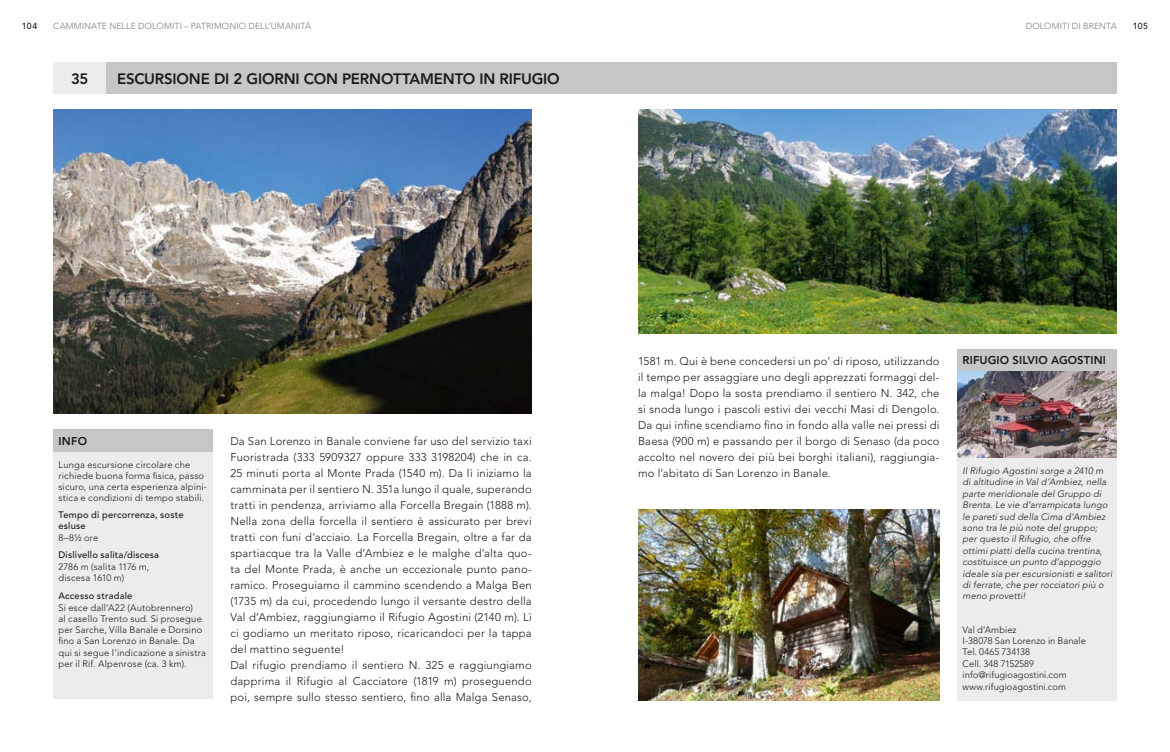
<style>
.page{position:relative;width:1170px;height:752px;background:#fff}
.page>*{position:absolute;margin:0;border:0;box-sizing:border-box;transform-origin:0 0}
.t1{font:800 15px "Avenir LT Std";letter-spacing:-.01em;color:#1a1a18}
.t2{font:300 11.25px/16px "Avenir LT Std";letter-spacing:.015em;color:#1a1a18;text-align:justify}
.t3{font:800 11.25px "Avenir LT Std";letter-spacing:.01em;color:#1a1a18}
.t4{font:300 9.38px/11.4px "Avenir LT Std";letter-spacing:.015em;color:#1a1a18}
.t5{font:italic 300 9.38px/11.4px "Avenir LT Std";letter-spacing:.015em;color:#1a1a18}
.t6{font:500 9.38px/10.8px "Avenir LT Std";color:#1a1a18}
.t7{font:300 8.75px "Avenir LT Std";letter-spacing:.02em;color:#7b7b7a}
.t8{font:500 8.75px "Avenir LT Std";letter-spacing:.04em;color:#1a1a18}
</style>
<div class="page">
<img style="left:957px;top:370px;width:159px;height:88px">
<img style="left:638px;top:110px;width:478px;height:223px">
<img style="left:638px;top:509px;width:301px;height:191px">
<div style="left:53px;top:62px;width:53px;height:32px;background:#ececed"></div>
<img style="left:53px;top:110px;width:478px;height:303px">
<div style="left:106px;top:62px;width:1010px;height:32px;background:#c5c6c6"></div>
<div style="left:957px;top:458px;width:159px;height:242px;background:#ececed"></div>
<div style="left:957px;top:349px;width:159px;height:21px;background:#c5c6c6"></div>
<div style="left:53px;top:429px;width:160px;height:23px;background:#c5c6c6"></div>
<div style="left:53px;top:452px;width:160px;height:246px;background:#ececed"></div>
<p class="t8" style="left:22px;top:21px;width:17px">104</p>
<p class="t7" style="left:53px;top:21px;width:259px">CAMMINATE NELLE DOLOMITI – PATRIMONIO DELL‘UMANITÀ</p>
<p class="t8" style="left:1132px;top:21px;width:17px">105</p>
<p class="t7" style="left:1025px;top:21px;width:7px">dolomiti</p>
<p class="t7" style="left:1071px;top:21px;width:18px">di brenta</p>
<h1 class="t1" style="left:71px;top:70px;width:19px">35</h1>
<h1 class="t1" style="left:117px;top:70px;width:444px">ESCURSIONE DI 2 GIORNI CON PERNOTTAMENTO IN RIFUGIO</h1>
<p class="t3" style="left:58px;top:434px;width:30px">INFO</p>
<p class="t4" style="left:58px;top:459px;width:150px;line-height:10.8px">Lunga escursione circolare che richiede buona forma fisica, passo sicuro, una certa esperienza alpini&shy;stica e condizioni di tempo stabili.</p>
<p class="t6" style="left:58px;top:509px;width:127px">Tempo di percorrenza, soste esluse</p>
<p class="t4" style="left:58px;top:531px;width:41px">8–8½ ore</p>
<p class="t6" style="left:58px;top:549px;width:102px">Dislivello salita/discesa</p>
<p class="t4" style="left:58px;top:561px;width:92px;line-height:10.8px">2786 m (salita 1176 m, discesa 1610 m)</p>
<p class="t6" style="left:58px;top:590px;width:75px">Accesso stradale</p>
<p class="t4" style="left:58px;top:601px;width:149px">Si esce dall’A22 (Autobrennero)<br>al casello Trento sud. Si prosegue per Sarche, Villa Banale e Dorsino fino a San Lorenzo in Banale. Da qui si segue l’indicazione a sinistra per il Rif. Alpenrose (ca. 3 km).</p>
<p class="t2" style="left:230px;top:433px;width:303px;text-align:left">Da San Lorenzo in Banale conviene far uso del servizio taxi Fuoristrada (333 5909327 oppure 333 3198204) che in ca.<br>25 minuti porta al Monte Prada (1540 m). Da lì iniziamo la camminata per il sentiero N. 351a lungo il quale, superando tratti in pendenza, arriviamo alla Forcella Bregain (1888 m).<br>Nella zona della forcella il sentiero è assicurato per brevi tratti con funi d’acciaio. La Forcella Bregain, oltre a far da spartiacque tra la Valle d’Ambiez e le malghe d’alta quo&shy;ta del Monte Prada, è anche un eccezionale punto pano&shy;ramico. Proseguiamo il cammino scendendo a Malga Ben (1735 m) da cui, procedendo lungo il versante destro della Val d’Ambiez, raggiungiamo il Rifugio Agostini (2140 m). Lì ci godiamo un meritato riposo, ricaricandoci per la tappa del mattino seguente!<br>Dal rifugio prendiamo il sentiero N. 325 e raggiungiamo dapprima il Rifugio al Cacciatore (1819 m) proseguendo poi, sempre sullo stesso sentiero, fino alla Malga Senaso,</p>
<p class="t2" style="left:638px;top:353px;width:303px">1581 m. Qui è bene concedersi un po’ di riposo, utilizzando il tempo per assaggiare uno degli apprezzati formaggi del&shy;la malga! Dopo la sosta prendiamo il sentiero N. 342, che si snoda lungo i pascoli estivi dei vecchi Masi di Dengolo.<br>Da qui infine scendiamo fino in fondo alla valle nei pressi di Baesa (900 m) e passando per il borgo di Senaso (da poco accolto nel novero dei più bei borghi italiani), raggiungia&shy;mo l‘abitato di San Lorenzo in Banale.</p>
<p class="t3" style="left:962px;top:353px;width:145px">RIFUGIO SILVIO AGOSTINI</p>
<p class="t5" style="left:962px;top:465px;width:151px">Il Rifugio Agostini sorge a 2410 m di altitudine in Val d’Ambiez, nella parte meridionale del Gruppo di<br>Brenta. Le vie d’arrampicata lungo le pareti sud della Cima d’Ambiez sono tra le più note del gruppo; per questo il Rifugio, che offre ottimi piatti della cucina trentina, costituisce un punto d’appoggio ideale sia per escursionisti e salitori di ferrate, che per rocciatori più o meno provetti!</p>
<p class="t4" style="left:962px;top:623px;width:125px">Val d‘Ambiez<br>I-38078 San Lorenzo in Banale<br>Tel. 0465 734138<br>Cell. 348 7152589 info@rifugioagostini.com www.rifugioagostini.com</p>
</div>
